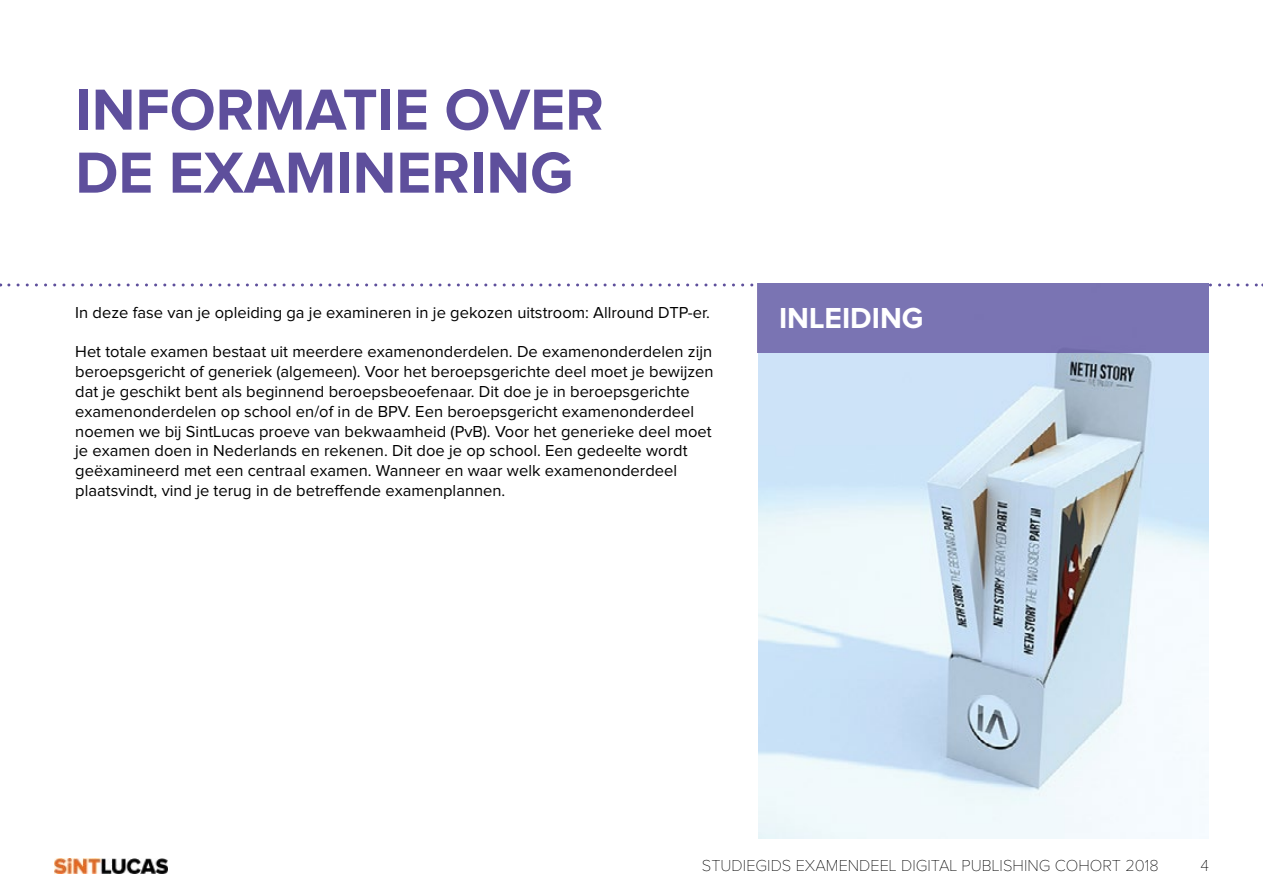
<style>
.page{position:relative;width:1263px;height:893px;background:#fff}
.page>*{position:absolute;margin:0;border:0;box-sizing:border-box;transform-origin:0 0}
.t1{font:700 60px/63px "Proxima Nova";color:#5e4f9c}
.t2{font:700 30px "Proxima Nova";color:#fff}
.t3{font:16.5px/19.8px "Proxima Nova";color:#000}
.t4{font:100 16.5px "Proxima Nova";color:#000}
</style>
<div class="page">
<img style="left:54px;top:858px;width:114px;height:15px">
<svg style="left:9px;top:283px;width:1254px;height:3px"></svg>
<img style="left:759px;top:352px;width:449px;height:487px">
<div style="left:758px;top:283px;width:451px;height:69px;background:#7a74b3"></div>
<h1 class="t1" style="left:75px;top:81px;width:530px">INFORMATIE OVER<br>DE EXAMINERING</h1>
<p class="t3" style="left:75px;top:303px;width:636px">In deze fase van je opleiding ga je examineren in je gekozen uitstroom: Allround DTP-er.</p>
<p class="t3" style="left:75px;top:343px;width:640px">Het totale examen bestaat uit meerdere examenonderdelen. De examenonderdelen zijn beroepsgericht of generiek (algemeen). Voor het beroepsgerichte deel moet je bewijzen dat je geschikt bent als beginnend beroepsbeoefenaar. Dit doe je in beroepsgerichte examenonderdelen op school en/of in de BPV. Een beroepsgericht examenonderdeel noemen we bij SintLucas proeve van bekwaamheid (PvB). Voor het generieke deel moet je examen doen in Nederlands en rekenen. Dit doe je op school. Een gedeelte wordt geëxamineerd met een centraal examen. Wanneer en waar welk examenonderdeel plaatsvindt, vind je terug in de betreffende examenplannen.</p>
<h2 class="t2" style="left:779px;top:305px;width:146px">INLEIDING</h2>
<p class="t4" style="left:702px;top:858px;width:458px">STUDIEGIDS EXAMENDEEL DIGITAL PUBLISHING COHORT 2018</p>
<p class="t4" style="left:1200px;top:858px;width:10px">4</p>
</div>
